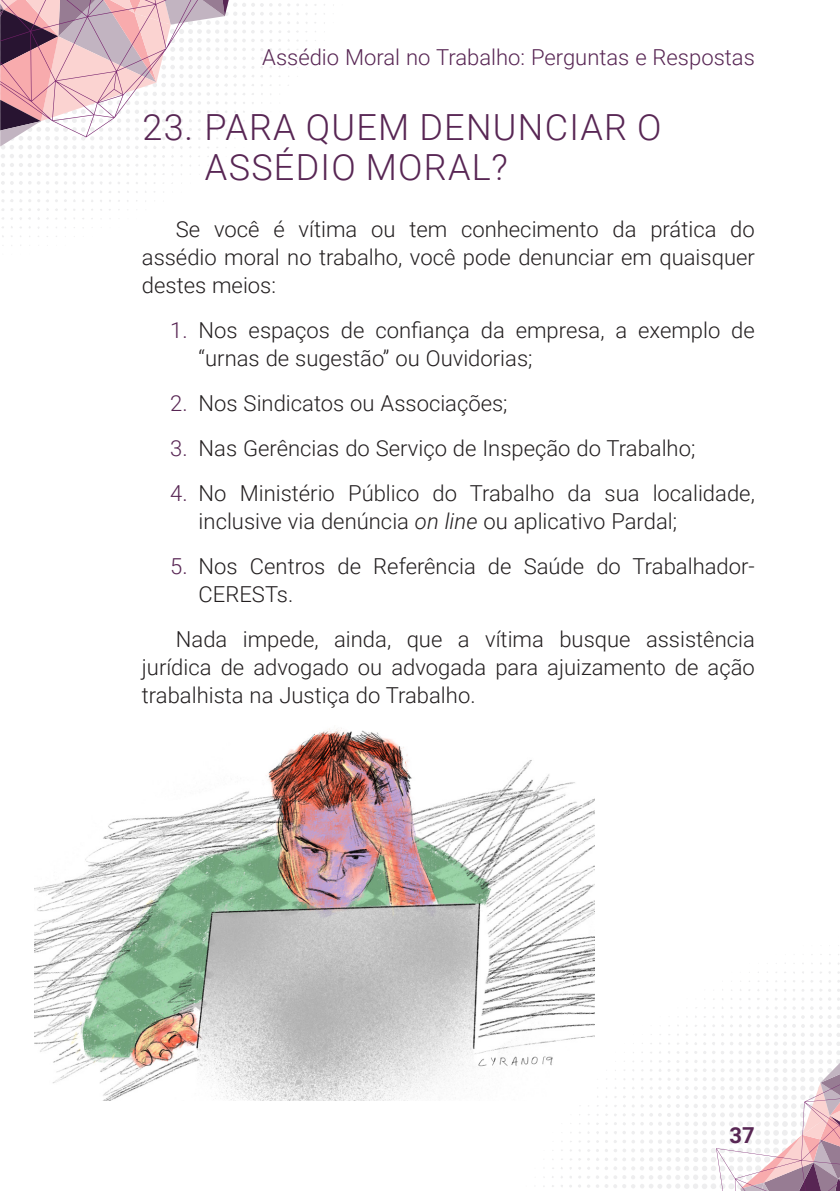
<style>
.page{position:relative;width:840px;height:1191px;background:#fff}
.page>*{position:absolute;margin:0;border:0;box-sizing:border-box;transform-origin:0 0}
._2_-_TITULO_1{font:300 36px/40px "Roboto";letter-spacing:.035em;color:#582654}
._1_-_MIOLO{font:300 22px/28px "Roboto";color:#231f20}
.t1{font:300 22px "Roboto";color:#582654}
.t2{font:700 22px "Roboto";color:#582654}
.s1{color:#582654}
.s2{font-style:italic}
</style>
<div class="page">
<svg style="left:543px;top:936px;width:296px;height:253px"></svg>
<svg style="left:235px;top:3px;width:99px;height:127px"></svg>
<svg style="left:0;top:0;width:235px;height:246px"></svg>
<svg style="left:715px;top:1045px;width:124px;height:146px"></svg>
<img style="left:34px;top:728px;width:560px;height:372px">
<p class="t1" style="left:262px;top:41px;width:493px">Assédio Moral no Trabalho: Perguntas e Respostas</p>
<p class="_2_-_TITULO_1" style="left:205px;top:106px;width:458px;text-indent:-62px">23. PARA QUEM DENUNCIAR O<br>ASSÉDIO MORAL?</p>
<p class="_1_-_MIOLO" style="left:142px;top:214px;width:614px;text-align:justify;text-indent:34px">Se você é vítima ou tem conhecimento da prática do assédio moral no trabalho, você pode denunciar em quaisquer destes meios:</p>
<p class="_1_-_MIOLO" style="left:198px;top:315px;width:557px;text-indent:-28px"><span class="s1">1.</span> Nos espaços de confiança da empresa, a exemplo de “urnas de sugestão” ou Ouvidorias;</p>
<p class="_1_-_MIOLO" style="left:170px;top:388px;width:338px"><span class="s1">2.</span> Nos Sindicatos ou Associações;</p>
<p class="_1_-_MIOLO" style="left:170px;top:433px;width:526px"><span class="s1">3.</span> Nas Gerências do Serviço de Inspeção do Trabalho;</p>
<p class="_1_-_MIOLO" style="left:198px;top:478px;width:557px;text-indent:-28px"><span class="s1">4.</span> No Ministério Público do Trabalho da sua localidade, inclusive via denúncia <span class="s2">on line</span> ou aplicativo Pardal;</p>
<p class="_1_-_MIOLO" style="left:198px;top:551px;width:557px;text-indent:-28px"><span class="s1">5.</span> Nos Centros de Referência de Saúde do Trabalhador-<br>CERESTs.</p>
<p class="_1_-_MIOLO" style="left:142px;top:624px;width:614px;text-align:justify;text-indent:34px">Nada impede, ainda, que a vítima busque assistência jurídica de advogado ou advogada para ajuizamento de ação trabalhista na Justiça do Trabalho.</p>
<p class="t2" style="left:729px;top:1119px;width:27px">37</p>
</div>
